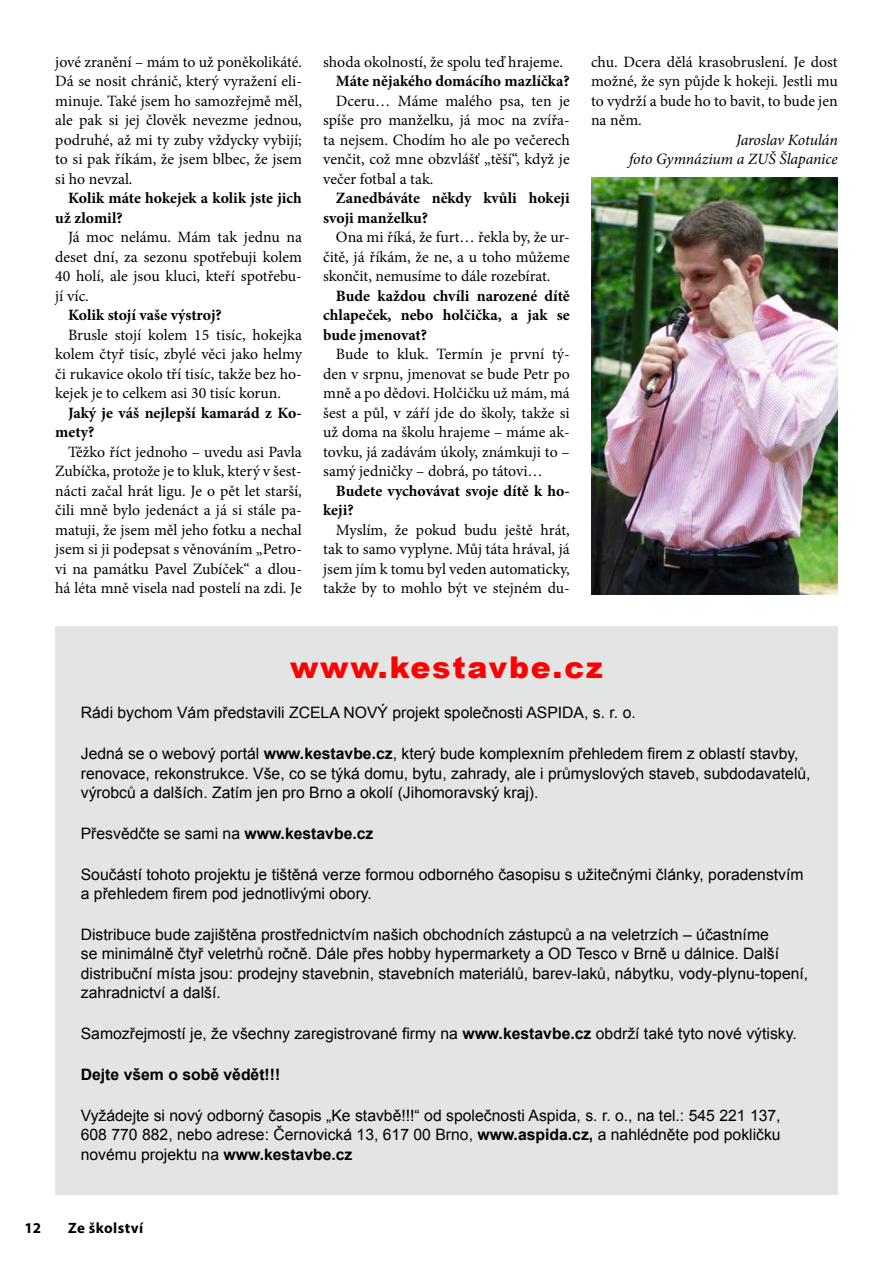
<style>
.page{position:relative;width:893px;height:1263px;background:#fff}
.page>*{position:absolute;margin:0;border:0;box-sizing:border-box;transform-origin:0 0}
.t1{font:900 30px "Arial";letter-spacing:.06em;color:#f00}
.t2{font:15.75px "Minion Pro";color:#000}
.t3{font:15.75px/19.5px "Arial";color:#000}
.t4{font:700 15.75px "Minion Pro";color:#000}
.t5{font:italic 15.75px "Minion Pro";letter-spacing:-.01em;color:#000}
.t6{font:700 15.75px "Arial";color:#000}
.t7{font:700 15px "Myriad Pro";letter-spacing:.03em;color:#000}
.s1{font-weight:700}
</style>
<div class="page">
<div style="left:55px;top:626px;width:783px;height:569px;background:#e3e4e4"></div>
<img style="left:591px;top:178px;width:247px;height:416px">
<p class="t2" style="left:55px;top:51px;width:248px">jové zranění – mám to už poněkolikáté.</p>
<p class="t2" style="left:55px;top:71px;width:248px">Dá se nosit chránič, který vyražení eli-</p>
<p class="t2" style="left:55px;top:90px;width:248px">minuje. Také jsem ho samozřejmě měl,</p>
<p class="t2" style="left:55px;top:110px;width:248px">ale pak si jej člověk nevezme jednou,</p>
<p class="t2" style="left:55px;top:129px;width:248px">podruhé, až mi ty zuby vždycky vybijí;</p>
<p class="t2" style="left:55px;top:149px;width:248px">to si pak říkám, že jsem blbec, že jsem</p>
<p class="t2" style="left:55px;top:168px;width:79px">si ho nevzal.</p>
<p class="t4" style="left:68px;top:187px;width:235px">Kolik máte hokejek a kolik jste jich</p>
<p class="t4" style="left:55px;top:207px;width:69px">už zlomil?</p>
<p class="t2" style="left:68px;top:227px;width:235px">Já moc nelámu. Mám tak jednu na</p>
<p class="t2" style="left:55px;top:246px;width:248px">deset dní, za sezonu spotřebuji kolem</p>
<p class="t2" style="left:55px;top:266px;width:248px">40 holí, ale jsou kluci, kteří spotřebu-</p>
<p class="t2" style="left:55px;top:285px;width:35px">jí víc.</p>
<p class="t4" style="left:68px;top:304px;width:155px">Kolik stojí vaše výstroj?</p>
<p class="t2" style="left:68px;top:324px;width:235px">Brusle stojí kolem 15 tisíc, hokejka</p>
<p class="t2" style="left:55px;top:344px;width:248px">kolem čtyř tisíc, zbylé věci jako helmy</p>
<p class="t2" style="left:55px;top:363px;width:248px">či rukavice okolo tří tisíc, takže bez ho-</p>
<p class="t2" style="left:55px;top:383px;width:227px">kejek je to celkem asi 30 tisíc korun.</p>
<p class="t4" style="left:68px;top:402px;width:235px">Jaký je váš nejlepší kamarád z Ko-</p>
<p class="t4" style="left:55px;top:421px;width:41px">mety?</p>
<p class="t2" style="left:68px;top:441px;width:235px">Těžko říct jednoho – uvedu asi Pavla</p>
<p class="t2" style="left:55px;top:461px;width:248px">Zubíčka, protože je to kluk, který v šest-</p>
<p class="t2" style="left:55px;top:480px;width:248px">nácti začal hrát ligu. Je o pět let starší,</p>
<p class="t2" style="left:55px;top:500px;width:248px">čili mně bylo jedenáct a já si stále pa-</p>
<p class="t2" style="left:55px;top:519px;width:248px">matuji, že jsem měl jeho fotku a nechal</p>
<p class="t2" style="left:55px;top:539px;width:248px">jsem si ji podepsat s věnováním „Petro-</p>
<p class="t2" style="left:55px;top:558px;width:248px">vi na památku Pavel Zubíček“ a dlou-</p>
<p class="t2" style="left:55px;top:578px;width:248px">há léta mně visela nad postelí na zdi. Je</p>
<p class="t2" style="left:323px;top:51px;width:241px">shoda okolností, že spolu teď hrajeme.</p>
<p class="t4" style="left:336px;top:70px;width:235px">Máte nějakého domácího mazlíčka?</p>
<p class="t2" style="left:336px;top:90px;width:235px">Dceru… Máme malého psa, ten je</p>
<p class="t2" style="left:323px;top:110px;width:248px">spíše pro manželku, já moc na zvířa-</p>
<p class="t2" style="left:323px;top:129px;width:248px">ta nejsem. Chodím ho ale po večerech</p>
<p class="t2" style="left:323px;top:149px;width:248px">venčit, což mne obzvlášť „těší“, když je</p>
<p class="t2" style="left:323px;top:168px;width:112px">večer fotbal a tak.</p>
<p class="t4" style="left:336px;top:187px;width:235px">Zanedbáváte někdy kvůli hokeji</p>
<p class="t4" style="left:323px;top:207px;width:107px">svoji manželku?</p>
<p class="t2" style="left:336px;top:227px;width:235px">Ona mi říká, že furt… řekla by, že ur-</p>
<p class="t2" style="left:323px;top:246px;width:248px">čitě, já říkám, že ne, a u toho můžeme</p>
<p class="t2" style="left:323px;top:266px;width:229px">skončit, nemusíme to dále rozebírat.</p>
<p class="t4" style="left:336px;top:285px;width:235px">Bude každou chvíli narozené dítě</p>
<p class="t4" style="left:323px;top:304px;width:248px">chlapeček, nebo holčička, a jak se</p>
<p class="t4" style="left:323px;top:324px;width:105px">bude jmenovat?</p>
<p class="t2" style="left:336px;top:344px;width:235px">Bude to kluk. Termín je první tý-</p>
<p class="t2" style="left:323px;top:363px;width:248px">den v srpnu, jmenovat se bude Petr po</p>
<p class="t2" style="left:323px;top:383px;width:248px">mně a po dědovi. Holčičku už mám, má</p>
<p class="t2" style="left:323px;top:402px;width:248px">šest a půl, v září jde do školy, takže si</p>
<p class="t2" style="left:323px;top:422px;width:248px">už doma na školu hrajeme – máme ak-</p>
<p class="t2" style="left:323px;top:441px;width:248px">tovku, já zadávám úkoly, známkuji to –</p>
<p class="t2" style="left:323px;top:461px;width:221px">samý jedničky – dobrá, po tátovi…</p>
<p class="t4" style="left:336px;top:480px;width:235px">Budete vychovávat svoje dítě k ho-</p>
<p class="t4" style="left:323px;top:499px;width:32px">keji?</p>
<p class="t2" style="left:336px;top:519px;width:235px">Myslím, že pokud budu ještě hrát,</p>
<p class="t2" style="left:323px;top:539px;width:248px">tak to samo vyplyne. Můj táta hrával, já</p>
<p class="t2" style="left:323px;top:558px;width:248px">jsem jím k tomu byl veden automaticky,</p>
<p class="t2" style="left:323px;top:578px;width:248px">takže by to mohlo být ve stejném du-</p>
<p class="t2" style="left:591px;top:51px;width:248px">chu. Dcera dělá krasobruslení. Je dost</p>
<p class="t2" style="left:591px;top:71px;width:248px">možné, že syn půjde k hokeji. Jestli mu</p>
<p class="t2" style="left:591px;top:90px;width:248px">to vydrží a bude ho to bavit, to bude jen</p>
<p class="t2" style="left:591px;top:110px;width:52px">na něm.</p>
<p class="t5" style="left:736px;top:129px;width:103px">Jaroslav Kotulán</p>
<p class="t5" style="left:629px;top:148px;width:210px">foto Gymnázium a ZUŠ Šlapanice</p>
<p class="t1" style="left:290px;top:645px;width:314px">www.kestavbe.cz</p>
<p class="t3" style="left:81px;top:703px;width:556px">Rádi bychom Vám představili ZCELA NOVÝ projekt společnosti ASPIDA, s. r. o.</p>
<p class="t3" style="left:81px;top:744px;width:731px">Jedná se o webový portál <span class="s1">www.kestavbe.cz</span>, který bude komplexním přehledem firem z oblastí stavby, renovace, rekonstrukce. Vše, co se týká domu, bytu, zahrady, ale i průmyslových staveb, subdodavatelů, výrobců a dalších. Zatím jen pro Brno a okolí (Jihomoravský kraj).</p>
<p class="t3" style="left:81px;top:824px;width:294px">Přesvědčte se sami na <span class="s1">www.kestavbe.cz</span></p>
<p class="t3" style="left:81px;top:864px;width:724px">Součástí tohoto projektu je tištěná verze formou odborného časopisu s užitečnými články, poradenstvím a přehledem firem pod jednotlivými obory.</p>
<p class="t3" style="left:81px;top:925px;width:729px">Distribuce bude zajištěna prostřednictvím našich obchodních zástupců a na veletrzích – účastníme<br>se minimálně čtyř veletrhů ročně. Dále přes hobby hypermarkety a OD Tesco v Brně u dálnice. Další distribuční místa jsou: prodejny stavebnin, stavebních materiálů, barev-laků, nábytku, vody-plynu-topení, zahradnictví a další.</p>
<p class="t3" style="left:81px;top:1024px;width:718px">Samozřejmostí je, že všechny zaregistrované firmy na <span class="s1">www.kestavbe.cz</span> obdrží také tyto nové výtisky.</p>
<p class="t6" style="left:81px;top:1064px;width:201px">Dejte všem o sobě vědět!!!</p>
<p class="t3" style="left:81px;top:1105px;width:701px;text-align:justify">Vyžádejte si nový odborný časopis „Ke stavbě!!!“ od společnosti Aspida, s. r. o., na tel.: 545 221 137, 608 770 882, nebo adrese: Černovická 13, 617 00 Brno, <span class="s1">www.aspida.cz,</span> a nahlédněte pod pokličku novému projektu na <span class="s1">www.kestavbe.cz</span></p>
<p class="t7" style="left:25px;top:1218px;width:18px">12</p>
<p class="t7" style="left:68px;top:1218px;width:77px">Ze školství</p>
</div>
